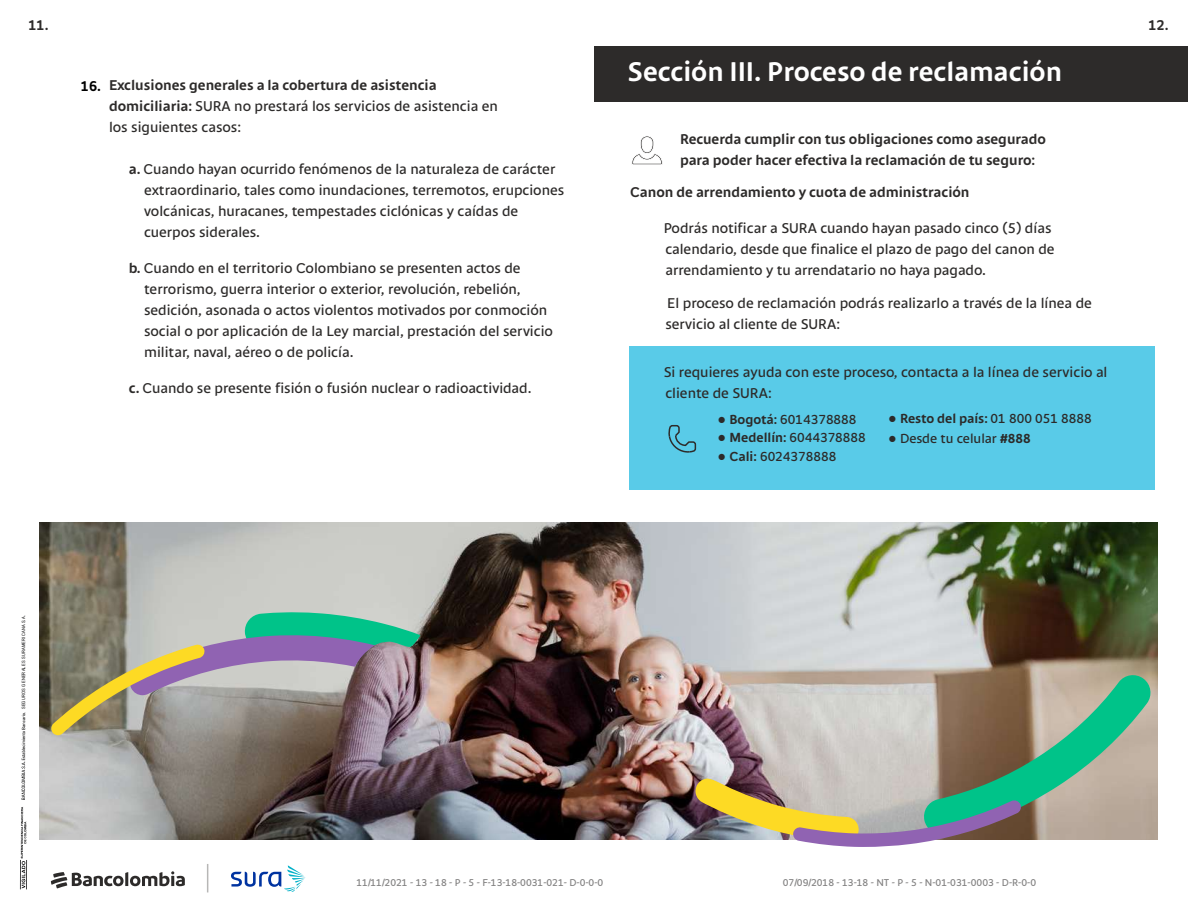
<style>
.page{position:relative;width:1188px;height:918px;background:#fff}
.page>*{position:absolute;margin:0;border:0;box-sizing:border-box;transform-origin:0 0}
.t1{font:700 28.5px "CIB Font Sans";color:#fff}
.t2{font:15px/21px "CIB Font Sans";color:#2d2b2a}
.t3{font:700 15px/21px "CIB Font Sans";color:#2d2b2a}
.t4{font:700 15px "CIB Font Sans";color:#000}
.t5{font:13.95px "CIB Font Sans";color:#2c2a29}
.t6{font:700 13.95px "CIB Font Sans";color:#2c2a29}
.t7{font:10.5px "CIB Font Sans";color:#848383}
.t8{font:4.5px "Arial Narrow";letter-spacing:.04em;color:#000002;scale:1.09 1}
.s1{font-weight:700}
.s2{font-family:"Arial";font-size:14.4px}
.s3{font-family:"Arial";font-weight:400;font-size:14.4px}
.s4{font-weight:400}
</style>
<div class="page">
<div style="left:629px;top:346px;width:526px;height:143px;background:#59cbe8"></div>
<svg style="left:668px;top:425px;width:29px;height:28px"></svg>
<img style="left:40px;top:522px;width:1117px;height:318px">
<svg style="left:51px;top:612px;width:297px;height:123px;background:#989a8e"></svg>
<svg style="left:694px;top:673px;width:459px;height:174px;background:#a0aa97"></svg>
<img style="left:348px;top:556px;width:435px;height:247px">
<svg style="left:632px;top:136px;width:31px;height:29px"></svg>
<div style="left:594px;top:46px;width:594px;height:56px;background:#2d2b2a"></div>
<svg style="left:51px;top:871px;width:134px;height:18px"></svg>
<svg style="left:207px;top:864px;width:1px;height:28px"></svg>
<svg style="left:231px;top:865px;width:74px;height:27px"></svg>
<svg style="left:22px;top:712px;width:4px;height:88px"></svg>
<svg style="left:20px;top:807px;width:7px;height:82px"></svg>
<p class="t3" style="left:28px;top:14px;width:22px">11.</p>
<p class="t3" style="left:1148px;top:14px;width:22px">12.</p>
<p class="t4" style="left:81px;top:76px;width:22px">16.</p>
<p class="t2" style="left:109px;top:74px;width:390px"><span class="s1">Exclusiones generales a la cobertura de asistencia domiciliaria:</span> SURA no prestará los servicios de asistencia en los siguientes casos:</p>
<p class="t2" style="left:144px;top:158px;width:422px;text-indent:-15px"><span class="s1">a.</span> Cuando hayan ocurrido fenómenos de la naturaleza de carácter extraordinario, tales como inundaciones, terremotos, erupciones volcánicas, huracanes, tempestades ciclónicas y caídas de cuerpos siderales.</p>
<p class="t2" style="left:144px;top:257px;width:410px;text-indent:-15px"><span class="s1">b.</span> Cuando en el territorio Colombiano se presenten actos de terrorismo, guerra interior o exterior, revolución, rebelión, sedición, asonada o actos violentos motivados por conmoción social o por aplicación de la Ley marcial, prestación del servicio militar, naval, aéreo o de policía.</p>
<p class="t2" style="left:129px;top:377px;width:404px"><span class="s1">c.</span> Cuando se presente fisión o fusión nuclear o radioactividad.</p>
<p class="t8" style="left:20px;top:709px;width:88px;rotate:-90deg">SEGUROS GENERALES SURAMERICANA S.A.</p>
<h1 class="t1" style="left:628px;top:54px;width:436px">Sección III. Proceso de reclamación</h1>
<p class="t3" style="left:680px;top:128px;width:368px">Recuerda cumplir con tus obligaciones como asegurado para poder hacer efectiva la reclamación de tu seguro:</p>
<p class="t3" style="left:630px;top:182px;width:341px">Canon de arrendamiento y cuota de administración</p>
<p class="t2" style="left:664px;top:218px;width:392px">Podrás notificar a SURA cuando hayan pasado cinco (5) días calendario, desde que finalice el plazo de pago del canon de arrendamiento y tu arrendatario no haya pagado.</p>
<p class="t2" style="left:665px;top:293px;width:428px">El proceso de reclamación podrás realizarlo a través de la línea de servicio al cliente de SURA:</p>
<p class="t2" style="left:664px;top:362px;width:445px">Si requieres ayuda con este proceso, contacta a la línea de servicio al cliente de SURA:</p>
<p class="t5" style="left:718px;top:410px;width:140px"><span class="s2">●</span> <span class="s1">Bogotá:</span> 6014378888</p>
<p class="t5" style="left:718px;top:429px;width:150px"><span class="s2">●</span> <span class="s1">Medellín:</span> 6044378888</p>
<p class="t5" style="left:718px;top:447px;width:120px"><span class="s2">●</span> <span class="s1">Cali:</span> 6024378888</p>
<p class="t6" style="left:888px;top:410px;width:205px"><span class="s3">●</span> Resto del país: <span class="s4">01 800 051 8888</span></p>
<p class="t5" style="left:888px;top:430px;width:144px"><span class="s2">●</span> Desde tu celular <span class="s1">#888</span></p>
<p class="t7" style="left:356px;top:876px;width:248px">11/11/2021 - 13 - 18 - P - 5 - F-13-18-0031-021- D-0-0-0</p>
<p class="t7" style="left:783px;top:876px;width:255px">07/09/2018 - 13-18 - NT - P - 5 - N-01-031-0003 - D-R-0-0</p>
</div>
